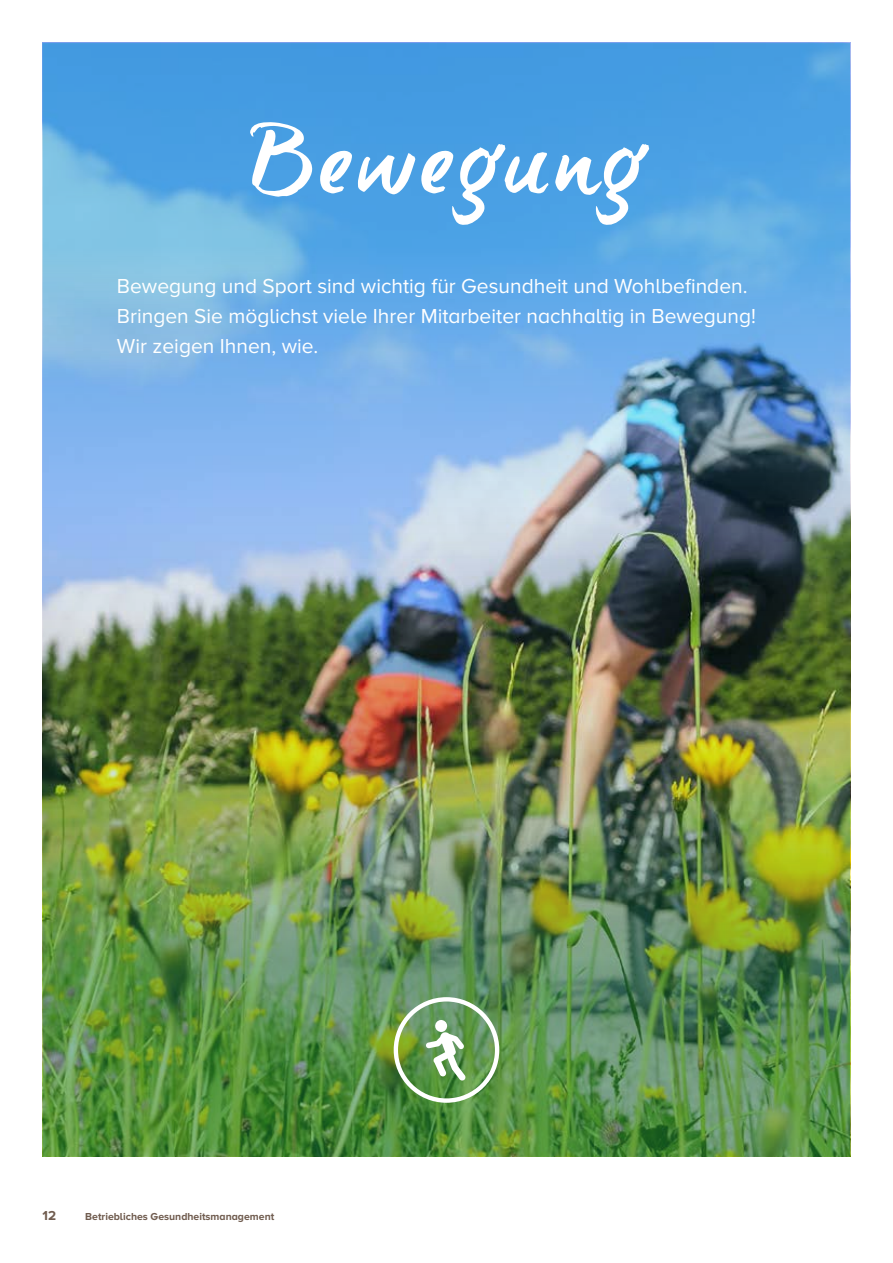
<style>
.page{position:relative;width:893px;height:1263px;background:#fff}
.page>*{position:absolute;margin:0;border:0;box-sizing:border-box;transform-origin:0 0}
.t1{font:90px "brush tip Terrence";letter-spacing:.04em;color:#fff}
.t2{font:21px/30px "Proxima Nova A";color:#fff}
.t3{font:700 13.5px "Proxima Nova A";color:#705c4f}
.t4{font:700 10.5px "Proxima Nova A";color:#705c4f}
</style>
<div class="page">
<svg style="left:850px;top:126px;width:1px;height:640px"></svg>
<img style="left:43px;top:758px;width:807px;height:399px">
<img style="left:43px;top:43px;width:807px;height:715px">
<div style="left:394px;top:997px;width:105px;height:106px;border:4px solid #fff;border-radius:50%"></div>
<svg style="left:426px;top:1020px;width:40px;height:61px"></svg>
<h1 class="t1" style="left:249px;top:106px;width:396px">Bewegung</h1>
<p class="t2" style="left:117px;top:272px;width:640px">Bewegung und Sport sind wichtig für Gesundheit und Wohlbefinden.<br>Bringen Sie möglichst viele Ihrer Mitarbeiter nachhaltig in Bewegung!<br>Wir zeigen Ihnen, wie.</p>
<p class="t3" style="left:43px;top:1208px;width:15px">12</p>
<p class="t4" style="left:85px;top:1211px;width:191px">Betriebliches Gesundheitsmanagement</p>
</div>
